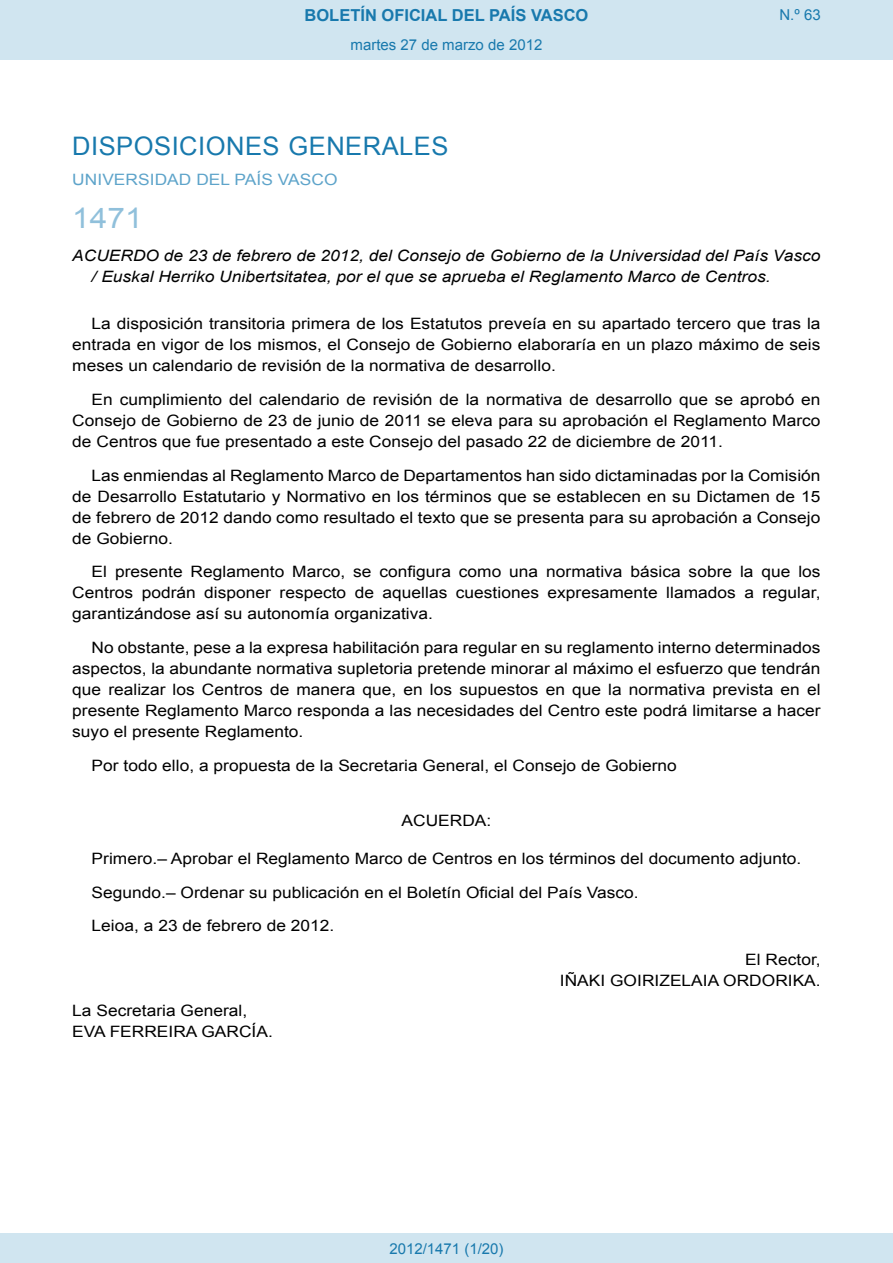
<style>
.page{position:relative;width:893px;height:1263px;background:#fff}
.page>*{position:absolute;margin:0;border:0;box-sizing:border-box;transform-origin:0 0}
.BOPVOrden{font:28.5px "Arial";color:#90c0db;scale:1.11 1}
.BOPVSeccion{font:25.5px "Arial";letter-spacing:.02em;color:#1879ad}
.t1{font:700 16.5px "Arial";color:#1879ad}
.BOPVDetalle{font:15.6px/21px "Arial";color:#000;text-align:justify;scale:1.11 1}
.BOPVTitulo{font:italic 15.6px/21px "Arial";color:#000;scale:1.11 1}
.BOPVFirmaLugFec{font:15.6px "Arial";color:#000;scale:1.11 1}
.BOPVNombreLehen2{font:15.6px "Arial";color:#000;scale:1.11 1}
.BOPVOrganismo{font:15.6px "Arial";letter-spacing:.005em;color:#5ea4ca;scale:1.11 1}
.BOPVFirmaPuesto{font:15.6px "Arial";color:#000;scale:1.11 1}
.BOPVFirmaNombre{font:15.6px "Arial";color:#000;scale:1.11 1}
.BOPVPuestoLehen2{font:15.6px "Arial";color:#000;scale:1.11 1}
.BOPVClave{font:15.6px "Arial";color:#000;scale:1.11 1}
.Paginacion_Centro{font:15px "Arial";color:#1879ad}
</style>
<div class="page">
<div style="left:0;top:0;width:893px;height:60px;background:#d0e5f0"></div>
<div style="left:0;top:1233px;width:893px;height:30px;background:#d0e5f0"></div>
<p class="t1" style="left:305px;top:4px;width:285px">BOLETÍN OFICIAL DEL PAÍS VASCO</p>
<p class="Paginacion_Centro" style="left:351px;top:35px;width:193px">martes 27 de marzo de 2012</p>
<p class="Paginacion_Centro" style="left:779px;top:5px;width:43px">N.º 63</p>
<p class="BOPVSeccion" style="left:72px;top:129px;width:378px">DISPOSICIONES GENERALES</p>
<p class="BOPVOrganismo" style="left:72px;top:169px;width:240px">UNIVERSIDAD DEL PAÍS VASCO</p>
<p class="BOPVOrden" style="left:72px;top:199px;width:65px">1471</p>
<p class="BOPVTitulo" style="left:92px;top:246px;width:658px;text-indent:-19px">ACUERDO de 23 de febrero de 2012, del Consejo de Gobierno de la Universidad del País Vasco / Euskal Herriko Unibertsitatea, por el que se aprueba el Reglamento Marco de Centros.</p>
<p class="BOPVDetalle" style="left:72px;top:313px;width:676px;text-indent:19px">La disposición transitoria primera de los Estatutos preveía en su apartado tercero que tras la entrada en vigor de los mismos, el Consejo de Gobierno elaboraría en un plazo máximo de seis meses un calendario de revisión de la normativa de desarrollo.</p>
<p class="BOPVDetalle" style="left:72px;top:389px;width:676px;text-indent:19px">En cumplimiento del calendario de revisión de la normativa de desarrollo que se aprobó en Consejo de Gobierno de 23 de junio de 2011 se eleva para su aprobación el Reglamento Marco de Centros que fue presentado a este Consejo del pasado 22 de diciembre de 2011.</p>
<p class="BOPVDetalle" style="left:72px;top:465px;width:676px;text-indent:19px">Las enmiendas al Reglamento Marco de Departamentos han sido dictaminadas por la Comisión de Desarrollo Estatutario y Normativo en los términos que se establecen en su Dictamen de 15 de febrero de 2012 dando como resultado el texto que se presenta para su aprobación a Consejo de Gobierno.</p>
<p class="BOPVDetalle" style="left:72px;top:561px;width:676px;text-indent:19px">El presente Reglamento Marco, se configura como una normativa básica sobre la que los Centros podrán disponer respecto de aquellas cuestiones expresamente llamados a regular, garantizándose así su autonomía organizativa.</p>
<p class="BOPVDetalle" style="left:72px;top:637px;width:676px;text-indent:19px">No obstante, pese a la expresa habilitación para regular en su reglamento interno determinados aspectos, la abundante normativa supletoria pretende minorar al máximo el esfuerzo que tendrán que realizar los Centros de manera que, en los supuestos en que la normativa prevista en el presente Reglamento Marco responda a las necesidades del Centro este podrá limitarse a hacer suyo el presente Reglamento.</p>
<p class="BOPVDetalle" style="left:92px;top:755px;width:529px">Por todo ello, a propuesta de la Secretaria General, el Consejo de Gobierno</p>
<p class="BOPVClave" style="left:402px;top:810px;width:82px">ACUERDA:</p>
<p class="BOPVDetalle" style="left:92px;top:848px;width:641px">Primero.– Aprobar el Reglamento Marco de Centros en los términos del documento adjunto.</p>
<p class="BOPVDetalle" style="left:92px;top:882px;width:494px">Segundo.– Ordenar su publicación en el Boletín Oficial del País Vasco.</p>
<p class="BOPVFirmaLugFec" style="left:92px;top:916px;width:220px">Leioa, a 23 de febrero de 2012.</p>
<p class="BOPVPuestoLehen2" style="left:745px;top:949px;width:69px">El Rector,</p>
<p class="BOPVNombreLehen2" style="left:560px;top:970px;width:237px">IÑAKI GOIRIZELAIA ORDORIKA.</p>
<p class="BOPVFirmaPuesto" style="left:72px;top:1000px;width:159px">La Secretaria General,</p>
<p class="BOPVFirmaNombre" style="left:72px;top:1021px;width:182px">EVA FERREIRA GARCÍA.</p>
<p class="Paginacion_Centro" style="left:389px;top:1238px;width:116px">2012/1471 (1/20)</p>
</div>
